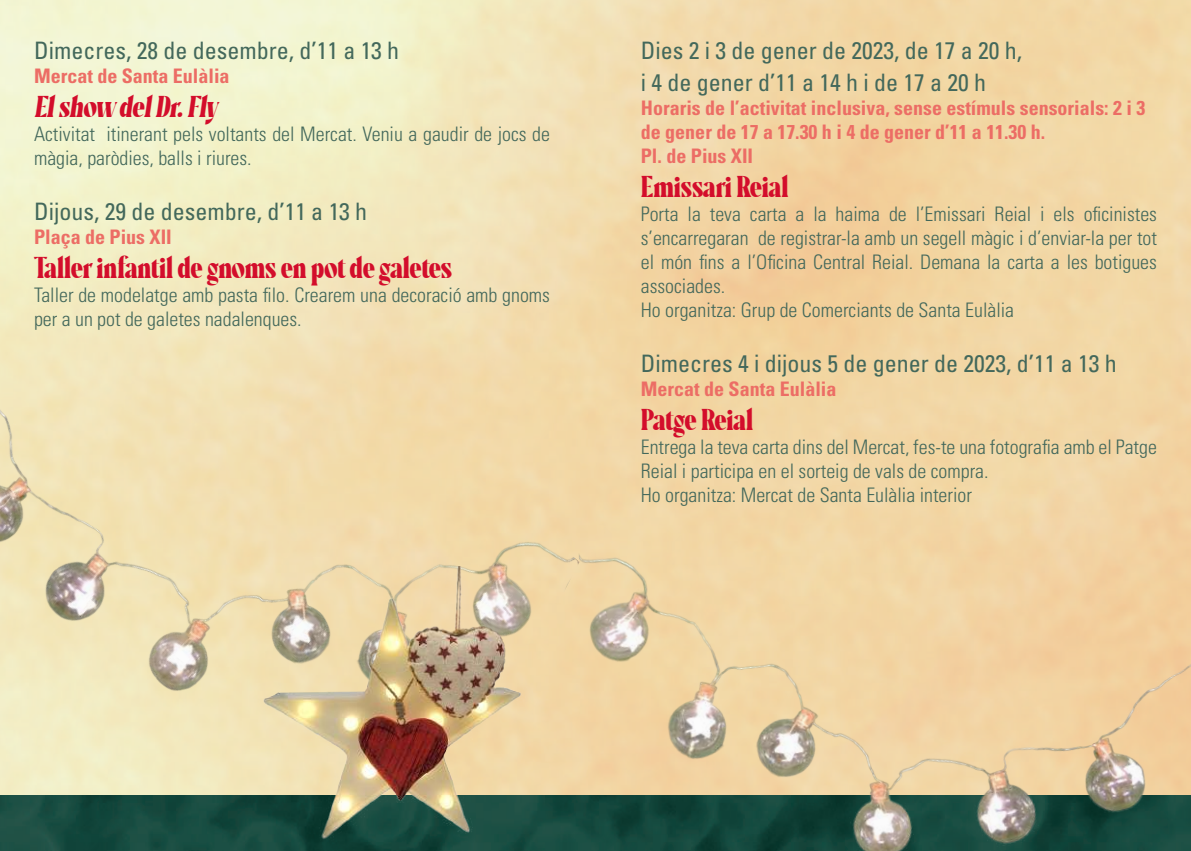
<style>
.page{position:relative;width:1191px;height:851px;background:#fff}
.page>*{position:absolute;margin:0;border:0;box-sizing:border-box;transform-origin:0 0}
.t1{font:700 30px "Recia Serif Display";color:#d30d2b}
.t2{font:condensed 24px/32px "Univers";color:#43685b}
.t3{font:300 condensed 20px/24px "Univers";color:#43685b}
.t4{font:700 condensed 20px/24px "Univers";color:#ec6d65}
</style>
<div class="page">
<img style="left:579px;top:530px;width:612px;height:320px">
<img style="left:0;top:259px;width:579px;height:591px">
<img style="left:258px;top:566px;width:269px;height:282px">
<p class="t2" style="left:34px;top:34px;width:367px">Dimecres, 28 de desembre, d’11 a 13 h</p>
<p class="t4" style="left:34px;top:64px;width:197px">Mercat de Santa Eulàlia</p>
<h1 class="t1" style="left:34px;top:91px;width:184px">Elshow delDr.Fly</h1>
<p class="t3" style="left:34px;top:122px;width:517px">Activitat itinerant pels voltants del Mercat. Veniu a gaudir de jocs de màgia, paròdies, balls i riures.</p>
<p class="t2" style="left:34px;top:195px;width:335px">Dijous, 29 de desembre, d’11 a 13 h</p>
<p class="t4" style="left:34px;top:224px;width:139px">Plaça de Pius XII</p>
<h1 class="t1" style="left:34px;top:252px;width:419px">Taller infantil de gnoms en pot de galetes</h1>
<p class="t3" style="left:34px;top:282px;width:517px">Taller de modelatge amb pasta filo. Crearem una decoració amb gnoms per a un pot de galetes nadalenques.</p>
<p class="t2" style="left:641px;top:34px;width:383px">Dies 2 i 3 de gener de 2023, de 17 a 20 h, i 4 de gener d’11 a 14 h i de 17 a 20 h</p>
<p class="t4" style="left:641px;top:96px;width:506px">Horaris de l’activitat inclusiva, sense estímuls sensorials: 2 i 3 de gener de 17 a 17.30 h i 4 de gener d’11 a 11.30 h.<br>Pl. de Pius XII</p>
<h1 class="t1" style="left:641px;top:171px;width:149px">Emissari Reial</h1>
<p class="t3" style="left:641px;top:202px;width:517px">Porta la teva carta a la haima de l’Emissari Reial i els oficinistes s’encarregaran de registrar-la amb un segell màgic i d’enviar-la per tot el món fins a l’Oficina Central Reial. Demana la carta a les botigues associades.<br>Ho organitza: Grup de Comerciants de Santa Eulàlia</p>
<p class="t2" style="left:641px;top:347px;width:477px">Dimecres 4 i dijous 5 de gener de 2023, d’11 a 13 h</p>
<p class="t4" style="left:641px;top:376px;width:197px">Mercat de Santa Eulàlia</p>
<h1 class="t1" style="left:641px;top:404px;width:114px">Patge Reial</h1>
<p class="t3" style="left:641px;top:434px;width:517px">Entrega la teva carta dins del Mercat, fes-te una fotografia amb el Patge<br>Reial i participa en el sorteig de vals de compra.<br>Ho organitza: Mercat de Santa Eulàlia interior</p>
</div>
